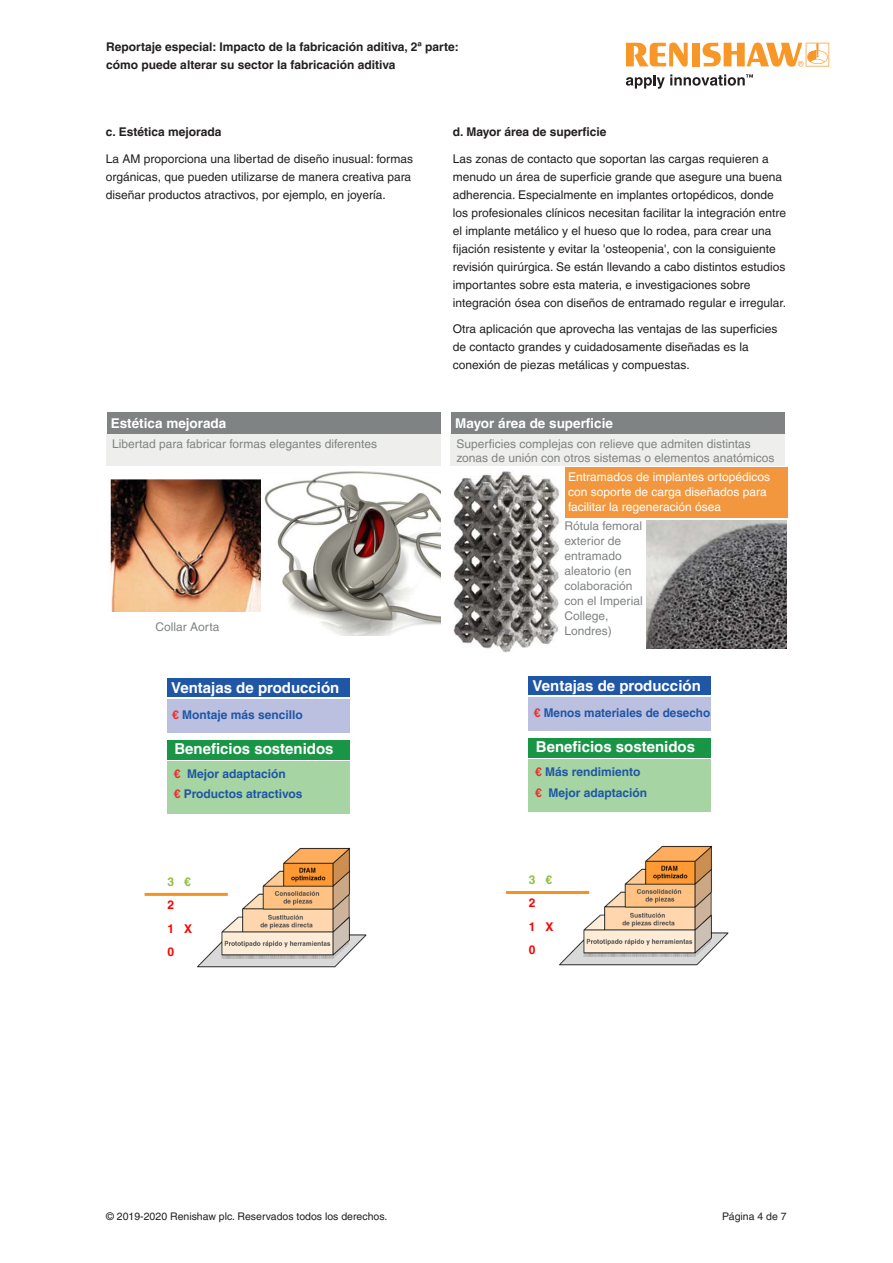
<style>
.page{position:relative;width:893px;height:1263px;background:#fff}
.page>*{position:absolute;margin:0;border:0;box-sizing:border-box;transform-origin:0 0}
.main_body_heading_8p{font:700 15px "Helvetica LT Pro";color:#fff}
.main_body_heading_8p-2{font:700 13.5px "Helvetica LT Pro";color:#fff}
.Body_Text_8pt_medium{font:12px/18px "Helvetica LT Pro";color:#231f20}
.main_body_heading_8p-3{font:12px/15px "Helvetica LT Pro";color:#808383}
.Body_Text_8pt_medium-2{font:700 12px/18px "Helvetica LT Pro";color:#231f20}
.main_body_heading_8p-4{font:700 12px "Helvetica LT Pro";color:#2056a5}
.main_body_heading_8p-5{font:12px/15px "Helvetica LT Pro";color:#fff}
.main_body_heading_8p-6{font:700 12px "Helvetica LT Pro";color:#fd0100}
.main_body_heading_8p-7{font:700 12px "Helvetica LT Pro";color:#91be3f}
.t1{font:10.5px "Helvetica LT Pro";color:#231f20}
.s1{color:#ee2d2d}
</style>
<div class="page">
<svg style="left:626px;top:43px;width:62px;height:24px"></svg>
<div style="left:692px;top:43px;width:8px;height:23px;background:#f79727"></div>
<svg style="left:703px;top:43px;width:126px;height:24px"></svg>
<svg style="left:626px;top:74px;width:127px;height:15px"></svg>
<img style="left:109px;top:480px;width:152px;height:131px">
<div style="left:107px;top:412px;width:334px;height:22px;background:#808383"></div>
<div style="left:106px;top:434px;width:335px;height:32px;background:#eeefed"></div>
<img style="left:264px;top:471px;width:176px;height:164px">
<img style="left:198px;top:847px;width:169px;height:121px">
<hr style="left:145px;top:893px;width:83px;height:3px;background:#f7931d">
<div style="left:167px;top:761px;width:183px;height:52px;background:#a6d5a3"></div>
<div style="left:167px;top:740px;width:183px;height:19px;background:#199546"></div>
<div style="left:167px;top:678px;width:183px;height:18px;background:#2056a6"></div>
<div style="left:167px;top:698px;width:183px;height:34px;background:#bbc0e0"></div>
<img style="left:559px;top:845px;width:170px;height:121px">
<hr style="left:506px;top:891px;width:83px;height:3px;background:#f7931d">
<div style="left:528px;top:759px;width:183px;height:52px;background:#a6d5a3"></div>
<div style="left:528px;top:738px;width:183px;height:20px;background:#199546"></div>
<div style="left:528px;top:676px;width:183px;height:18px;background:#2056a6"></div>
<div style="left:528px;top:697px;width:183px;height:34px;background:#bbc0e0"></div>
<img style="left:453px;top:471px;width:107px;height:181px">
<div style="left:452px;top:412px;width:333px;height:22px;background:#808383"></div>
<div style="left:451px;top:434px;width:334px;height:32px;background:#eeefed"></div>
<img style="left:646px;top:520px;width:141px;height:128px">
<div style="left:565px;top:467px;width:222px;height:50px;background:#f2973e"></div>
<p class="Body_Text_8pt_medium-2" style="left:106px;top:38px;width:354px">Reportaje especial: Impacto de la fabricación aditiva, 2ª parte: cómo puede alterar su sector la fabricación aditiva</p>
<p class="Body_Text_8pt_medium-2" style="left:106px;top:123px;width:117px">c. Estética mejorada</p>
<p class="Body_Text_8pt_medium" style="left:106px;top:149px;width:309px">La AM proporciona una libertad de diseño inusual: formas orgánicas, que pueden utilizarse de manera creativa para diseñar productos atractivos, por ejemplo, en joyería.</p>
<p class="Body_Text_8pt_medium-2" style="left:453px;top:123px;width:155px">d. Mayor área de superficie</p>
<p class="Body_Text_8pt_medium" style="left:453px;top:150px;width:335px">Las zonas de contacto que soportan las cargas requieren a menudo un área de superficie grande que asegure una buena adherencia. Especialmente en implantes ortopédicos, donde los profesionales clínicos necesitan facilitar la integración entre el implante metálico y el hueso que lo rodea, para crear una fijación resistente y evitar la 'osteopenia', con la consiguiente revisión quirúrgica. Se están llevando a cabo distintos estudios importantes sobre esta materia, e investigaciones sobre integración ósea con diseños de entramado regular e irregular.</p>
<p class="Body_Text_8pt_medium" style="left:453px;top:320px;width:326px">Otra aplicación que aprovecha las ventajas de las superficies de contacto grandes y cuidadosamente diseñadas es la conexión de piezas metálicas y compuestas.</p>
<p class="main_body_heading_8p-2" style="left:111px;top:415px;width:117px">Estética mejorada</p>
<p class="main_body_heading_8p-3" style="left:112px;top:436px;width:267px">Libertad para fabricar formas elegantes diferentes</p>
<p class="main_body_heading_8p-2" style="left:455px;top:415px;width:159px">Mayor área de superficie</p>
<p class="main_body_heading_8p-3" style="left:456px;top:437px;width:319px;line-height:13.5px">Superficies complejas con relieve que admiten distintas zonas de unión con otros sistemas o elementos anatómicos</p>
<p class="main_body_heading_8p-5" style="left:568px;top:469px;width:203px">Entramados de implantes ortopédicos con soporte de carga diseñados para facilitar la regeneración ósea</p>
<p class="main_body_heading_8p-3" style="left:156px;top:620px;width:65px">Collar Aorta</p>
<p class="main_body_heading_8p-3" style="left:565px;top:519px;width:80px">Rótula femoral exterior de entramado aleatorio (en colaboración con el Imperial<br>College,<br>Londres)</p>
<p class="main_body_heading_8p" style="left:171px;top:678px;width:170px">Ventajas de producción</p>
<p class="main_body_heading_8p-4" style="left:172px;top:707px;width:132px"><span class="s1">€</span> Montaje más sencillo</p>
<p class="main_body_heading_8p" style="left:533px;top:676px;width:170px">Ventajas de producción</p>
<p class="main_body_heading_8p-4" style="left:534px;top:705px;width:178px"><span class="s1">€</span> Menos materiales de desecho</p>
<p class="main_body_heading_8p" style="left:174px;top:740px;width:161px">Beneficios sostenidos</p>
<p class="main_body_heading_8p" style="left:536px;top:738px;width:161px">Beneficios sostenidos</p>
<p class="main_body_heading_8p-4" style="left:174px;top:766px;width:114px"><span class="s1">€</span> Mejor adaptación</p>
<p class="main_body_heading_8p-4" style="left:174px;top:787px;width:130px"><span class="s1">€</span> Productos atractivos</p>
<p class="main_body_heading_8p-4" style="left:535px;top:764px;width:107px"><span class="s1">€</span> Más rendimiento</p>
<p class="main_body_heading_8p-4" style="left:535px;top:785px;width:114px"><span class="s1">€</span> Mejor adaptación</p>
<p class="main_body_heading_8p-7" style="left:167px;top:874px;width:25px">3 €</p>
<p class="main_body_heading_8p-6" style="left:167px;top:897px;width:8px">2</p>
<p class="main_body_heading_8p-6" style="left:167px;top:921px;width:26px">1 X</p>
<p class="main_body_heading_8p-6" style="left:167px;top:944px;width:8px">0</p>
<p class="main_body_heading_8p-7" style="left:529px;top:872px;width:25px">3 €</p>
<p class="main_body_heading_8p-6" style="left:529px;top:896px;width:8px">2</p>
<p class="main_body_heading_8p-6" style="left:529px;top:919px;width:26px">1 X</p>
<p class="main_body_heading_8p-6" style="left:529px;top:943px;width:8px">0</p>
<p class="t1" style="left:106px;top:1210px;width:283px">© 2019-2020 Renishaw plc. Reservados todos los derechos.</p>
<p class="t1" style="left:722px;top:1210px;width:66px">Página 4 de 7</p>
</div>
